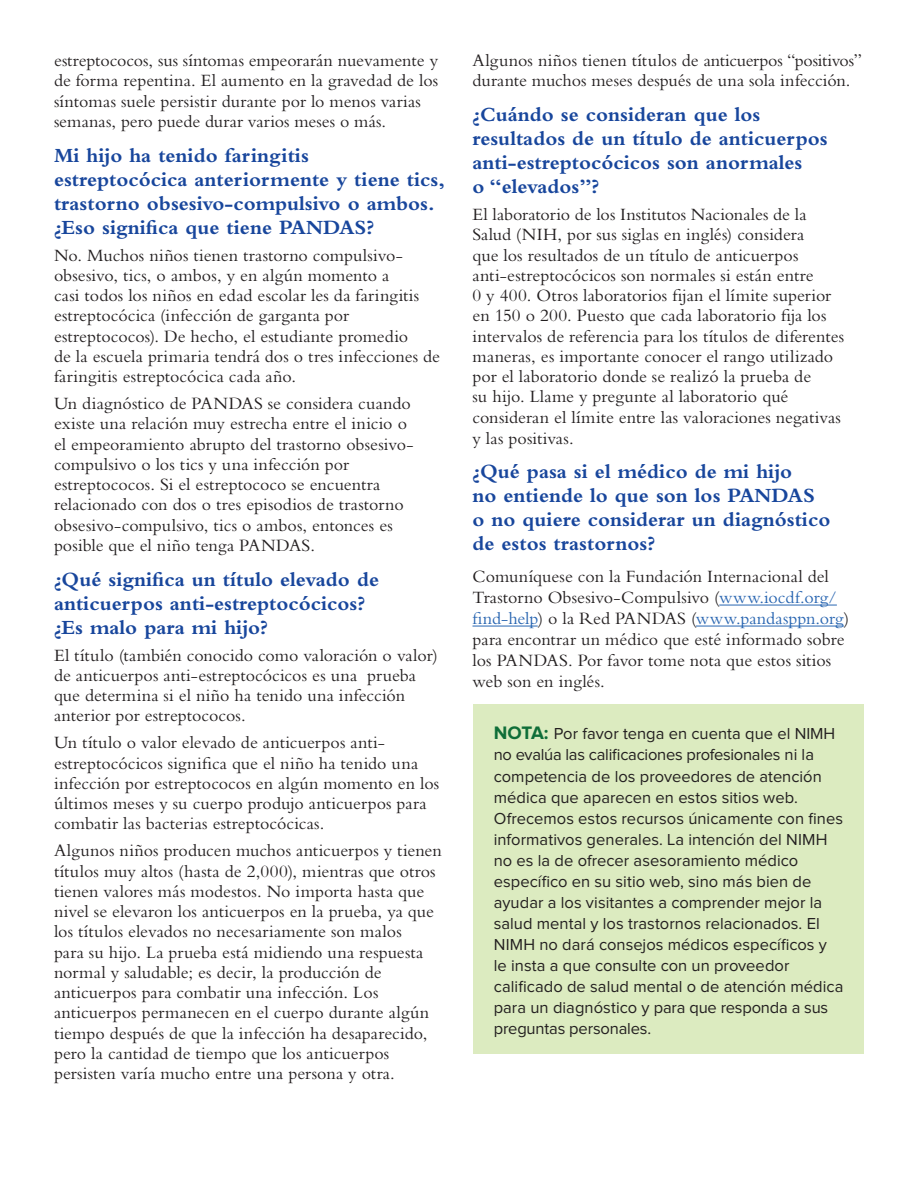
<style>
.page{position:relative;width:918px;height:1188px;background:#fff}
.page>*{position:absolute;margin:0;border:0;box-sizing:border-box;transform-origin:0 0}
.t1{font:700 21px/24px "Bembo Std";color:#18469c}
.t2{font:18px/20.2px "Bembo Std";color:#231f20}
.t3{font:16.5px/21px "Proxima Nova";color:#231f20}
.s1{color:#2865b1}
.s2{font-weight:700;font-size:18.75px;color:#0f6e38}
</style>
<div class="page">
<hr style="left:719px;top:605px;width:118px;height:1px;background:#2865b1">
<hr style="left:472px;top:626px;width:66px;height:1px;background:#2865b1">
<hr style="left:696px;top:626px;width:148px;height:1px;background:#2865b1">
<div style="left:474px;top:704px;width:390px;height:350px;background:#dcebc0"></div>
<p class="t2" style="left:54px;top:50px;width:386px">estreptococos, sus síntomas empeorarán nuevamente y de forma repentina. El aumento en la gravedad de los síntomas suele persistir durante por lo menos varias semanas, pero puede durar varios meses o más.</p>
<h3 class="t1" style="left:54px;top:143px;width:392px">Mi hijo ha tenido faringitis estreptocócica anteriormente y tiene tics, trastorno obsesivo-compulsivo o ambos. ¿Eso significa que tiene PANDAS?</h3>
<p class="t2" style="left:54px;top:245px;width:388px">No. Muchos niños tienen trastorno compulsivo&shy;obsesivo, tics, o ambos, y en algún momento a<br>casi todos los niños en edad escolar les da faringitis estreptocócica (infección de garganta por estreptococos). De hecho, el estudiante promedio<br>de la escuela primaria tendrá dos o tres infecciones de faringitis estreptocócica cada año.</p>
<p class="t2" style="left:54px;top:393px;width:361px">Un diagnóstico de PANDAS se considera cuando existe una relación muy estrecha entre el inicio o el empeoramiento abrupto del trastorno obsesivo&shy;compulsivo o los tics y una infección por estreptococos. Si el estreptococo se encuentra relacionado con dos o tres episodios de trastorno obsesivo-compulsivo, tics o ambos, entonces es posible que el niño tenga PANDAS.</p>
<h3 class="t1" style="left:54px;top:567px;width:327px">¿Qué significa un título elevado de anticuerpos anti-estreptocócicos? ¿Es malo para mi hijo?</h3>
<p class="t2" style="left:54px;top:645px;width:385px">El título (también conocido como valoración o valor) de anticuerpos anti-estreptocócicos es una prueba que determina si el niño ha tenido una infección anterior por estreptococos.</p>
<p class="t2" style="left:54px;top:732px;width:387px">Un título o valor elevado de anticuerpos anti&shy;estreptocócicos significa que el niño ha tenido una infección por estreptococos en algún momento en los últimos meses y su cuerpo produjo anticuerpos para combatir las bacterias estreptocócicas.</p>
<p class="t2" style="left:54px;top:840px;width:389px">Algunos niños producen muchos anticuerpos y tienen títulos muy altos (hasta de 2,000), mientras que otros tienen valores más modestos. No importa hasta que nivel se elevaron los anticuerpos en la prueba, ya que los títulos elevados no necesariamente son malos<br>para su hijo. La prueba está midiendo una respuesta normal y saludable; es decir, la producción de anticuerpos para combatir una infección. Los anticuerpos permanecen en el cuerpo durante algún tiempo después de que la infección ha desaparecido, pero la cantidad de tiempo que los anticuerpos persisten varía mucho entre una persona y otra.</p>
<p class="t2" style="left:472px;top:50px;width:391px">Algunos niños tienen títulos de anticuerpos “positivos” durante muchos meses después de una sola infección.</p>
<h3 class="t1" style="left:472px;top:102px;width:357px">¿Cuándo se consideran que los resultados de un título de anticuerpos anti-estreptocócicos son anormales<br>o “elevados”?</h3>
<p class="t2" style="left:472px;top:204px;width:373px">El laboratorio de los Institutos Nacionales de la Salud (NIH, por sus siglas en inglés) considera<br>que los resultados de un título de anticuerpos anti-estreptocócicos son normales si están entre<br>0 y 400. Otros laboratorios fijan el límite superior en 150 o 200. Puesto que cada laboratorio fija los intervalos de referencia para los títulos de diferentes maneras, es importante conocer el rango utilizado por el laboratorio donde se realizó la prueba de<br>su hijo. Llame y pregunte al laboratorio qué consideran el límite entre las valoraciones negativas y las positivas.</p>
<h3 class="t1" style="left:472px;top:460px;width:359px">¿Qué pasa si el médico de mi hijo<br>no entiende lo que son los PANDAS o no quiere considerar un diagnóstico de estos trastornos?</h3>
<p class="t2" style="left:472px;top:566px;width:378px;line-height:21px">Comuníquese con la Fundación Internacional del Trastorno Obsesivo-Compulsivo (<span class="s1">www.iocdf.org/ find-help</span>) o la Red PANDAS (<span class="s1">www.pandasppn.org</span>) para encontrar un médico que esté informado sobre los PANDAS. Por favor tome nota que estos sitios web son en inglés.</p>
<p class="t3" style="left:494px;top:724px;width:351px"><span class="s2">NOTA:</span> Por favor tenga en cuenta que el NIMH no evalúa las calificaciones profesionales ni la competencia de los proveedores de atención médica que aparecen en estos sitios web.<br>Ofrecemos estos recursos únicamente con fines informativos generales. La intención del NIMH no es la de ofrecer asesoramiento médico específico en su sitio web, sino más bien de ayudar a los visitantes a comprender mejor la salud mental y los trastornos relacionados. El NIMH no dará consejos médicos específicos y le insta a que consulte con un proveedor calificado de salud mental o de atención médica para un diagnóstico y para que responda a sus preguntas personales.</p>
</div>
